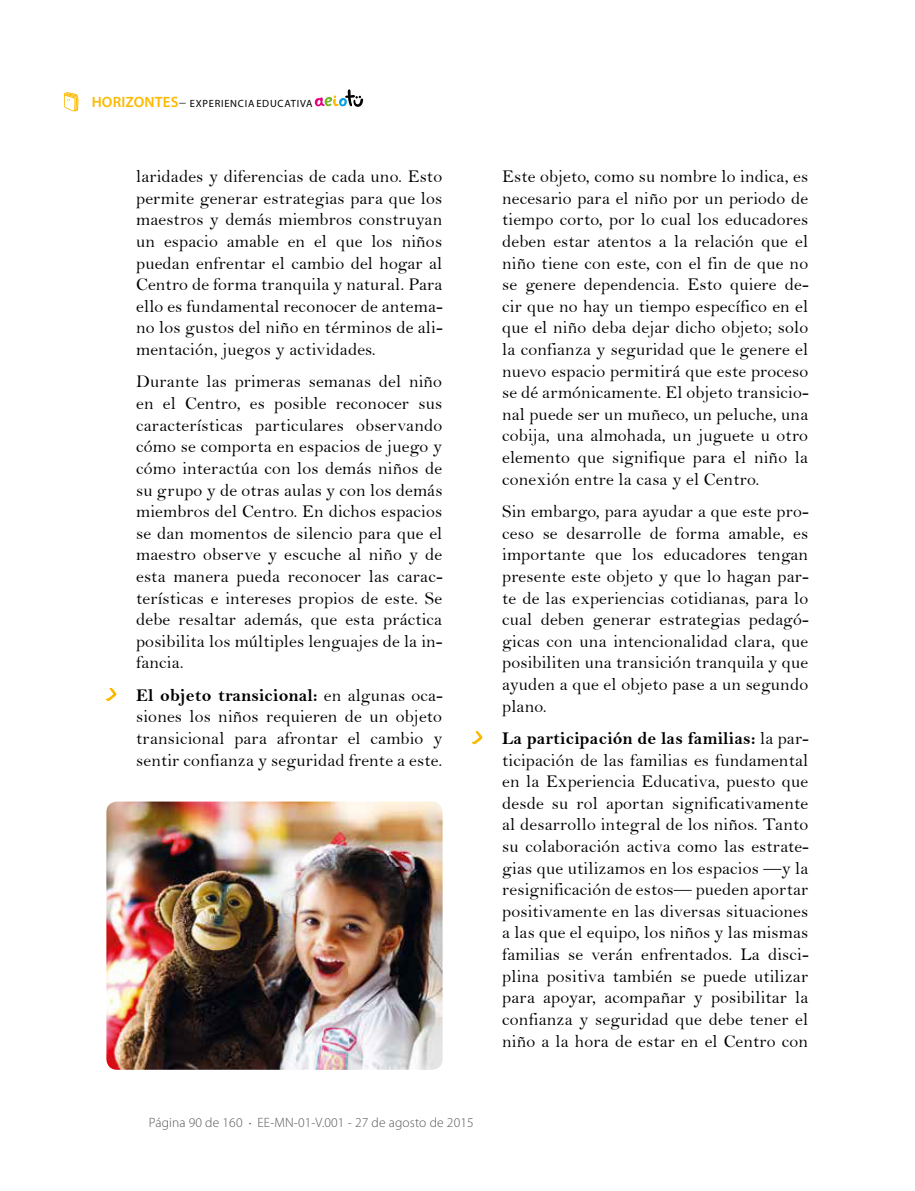
<style>
.page{position:relative;width:915px;height:1191px;background:#fff}
.page>*{position:absolute;margin:0;border:0;box-sizing:border-box;transform-origin:0 0}
.t1{font:18px/21.6px "Bell";letter-spacing:.01em;color:#000;text-align:justify}
.t2{font:18px "Bell MT Bold";letter-spacing:.01em;color:#000}
.t3{font:300 13.5px "Myriad Pro";letter-spacing:.01em;color:#575756}
.t4{font:300 10.5px "Myriad Pro";letter-spacing:.07em;color:#000}
.s1{font-weight:600;font-size:15px;color:#fbba00}
.s2{font-size:15px}
.s3{font-family:"Bell"}
.s4{font-size:9px}
</style>
<div class="page">
<svg style="left:314px;top:89px;width:49px;height:18px"></svg>
<svg style="left:64px;top:92px;width:14px;height:19px"></svg>
<svg style="left:106px;top:688px;width:10px;height:13px"></svg>
<svg style="left:472px;top:731px;width:10px;height:13px"></svg>
<img style="left:106px;top:801px;width:336px;height:268px">
<p class="t4" style="left:92px;top:97px;width:222px"><span class="s1">HORIZONTES</span><span class="s2">–</span> EXPERIENCIAEDUCATIVA</p>
<p class="t1" style="left:136px;top:166px;width:308px">laridades y diferencias de cada uno. Esto permite generar estrategias para que los maestros y demás miembros construyan un espacio amable en el que los niños puedan enfrentar el cambio del hogar al Centro de forma tranquila y natural. Para ello es fundamental reconocer de antema&shy;no los gustos del niño en términos de ali&shy;mentación, juegos y actividades.</p>
<p class="t1" style="left:136px;top:371px;width:308px">Durante las primeras semanas del niño en el Centro, es posible reconocer sus características particulares observando cómo se comporta en espacios de juego y cómo interactúa con los demás niños de su grupo y de otras aulas y con los demás miembros del Centro. En dichos espacios se dan momentos de silencio para que el maestro observe y escuche al niño y de esta manera pueda reconocer las carac&shy;terísticas e intereses propios de este. Se debe resaltar además, que esta práctica posibilita los múltiples lenguajes de la in&shy;fancia.</p>
<p class="t2" style="left:136px;top:684px;width:308px">El objeto transicional: <span class="s3">en algunas oca-</span></p>
<p class="t1" style="left:136px;top:706px;width:307px">siones los niños requieren de un objeto transicional para afrontar el cambio y sentir confianza y seguridad frente a este.</p>
<p class="t3" style="left:149px;top:1114px;width:326px">Página 90 de 160 <span class="s4">•</span> EE-MN-01-V.001 - 27 de agosto de 2015</p>
<p class="t1" style="left:502px;top:166px;width:308px">Este objeto, como su nombre lo indica, es necesario para el niño por un periodo de tiempo corto, por lo cual los educadores deben estar atentos a la relación que el niño tiene con este, con el fin de que no se genere dependencia. Esto quiere de&shy;cir que no hay un tiempo específico en el que el niño deba dejar dicho objeto; solo la confianza y seguridad que le genere el nuevo espacio permitirá que este proceso se dé armónicamente. El objeto transicio&shy;nal puede ser un muñeco, un peluche, una cobija, una almohada, un juguete u otro elemento que signifique para el niño la conexión entre la casa y el Centro.</p>
<p class="t1" style="left:502px;top:500px;width:308px">Sin embargo, para ayudar a que este pro&shy;ceso se desarrolle de forma amable, es importante que los educadores tengan presente este objeto y que lo hagan par&shy;te de las experiencias cotidianas, para lo cual deben generar estrategias pedagó&shy;gicas con una intencionalidad clara, que posibiliten una transición tranquila y que ayuden a que el objeto pase a un segundo plano.</p>
<p class="t2" style="left:502px;top:727px;width:308px">La participación de las familias: <span class="s3">la par-</span></p>
<p class="t1" style="left:502px;top:749px;width:308px">ticipación de las familias es fundamental en la Experiencia Educativa, puesto que desde su rol aportan significativamente al desarrollo integral de los niños. Tanto su colaboración activa como las estrate&shy;gias que utilizamos en los espacios —y la resignificación de estos— pueden aportar positivamente en las diversas situaciones a las que el equipo, los niños y las mismas familias se verán enfrentados. La disci&shy;plina positiva también se puede utilizar para apoyar, acompañar y posibilitar la confianza y seguridad que debe tener el niño a la hora de estar en el Centro con</p>
</div>
